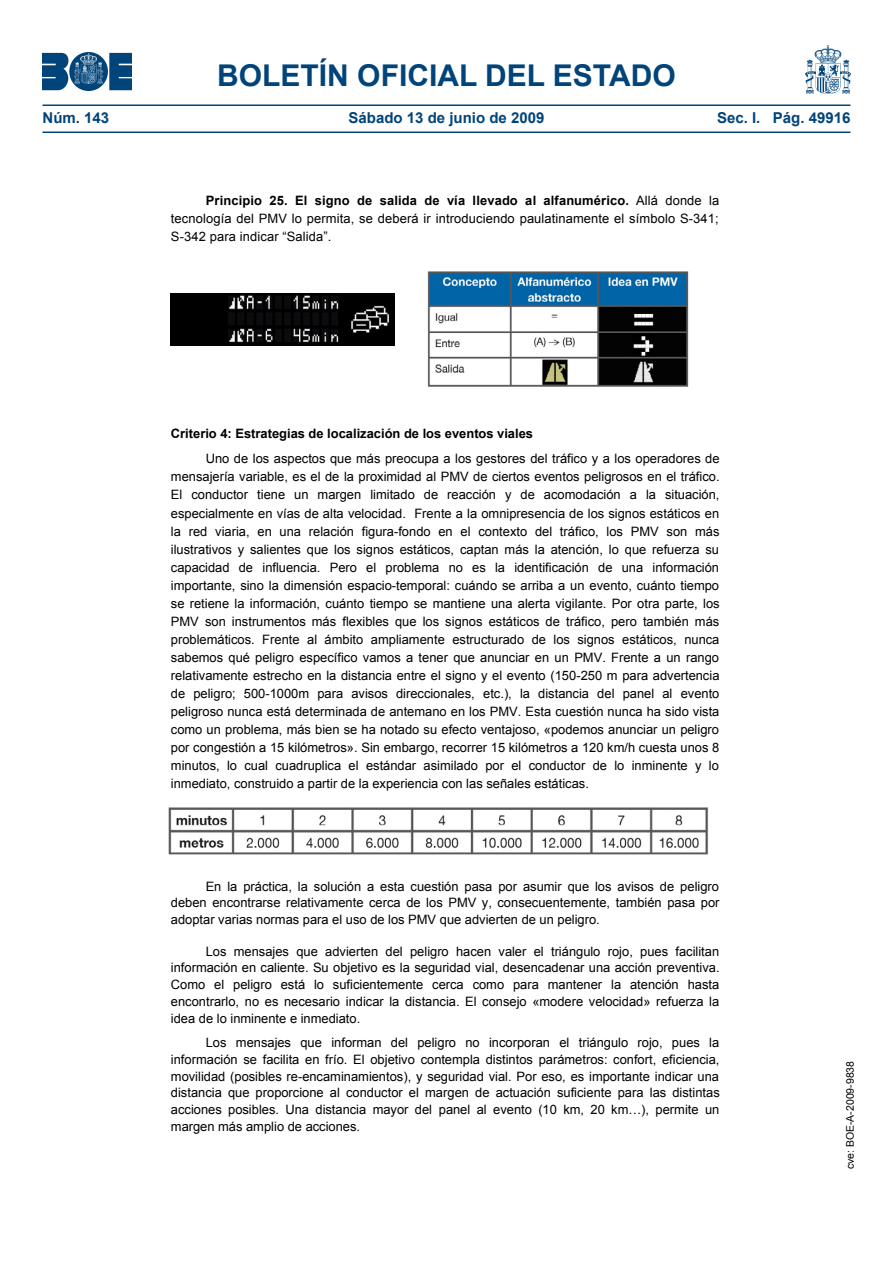
<style>
.page{position:relative;width:893px;height:1263px;background:#fff}
.page>*{position:absolute;margin:0;border:0;box-sizing:border-box;transform-origin:0 0}
.t1{font:700 30px "Arial";color:#00447a}
.t2{font:700 15px "Arial";color:#00447a}
.t3{font:12.9px/18px "Arial";color:#000;text-align:justify}
.t4{font:10.5px "Arial";color:#000}
.s1{font-weight:700}
</style>
<div class="page">
<img style="left:43px;top:53px;width:89px;height:37px">
<img style="left:805px;top:46px;width:45px;height:47px">
<hr style="left:43px;top:104px;width:807px;height:2px;background:#00447a">
<hr style="left:43px;top:132px;width:807px;height:1px;background:#00447a">
<img style="left:168px;top:807px;width:541px;height:48px">
<img style="left:171px;top:293px;width:224px;height:53px">
<img style="left:427px;top:271px;width:262px;height:116px">
<h1 class="t1" style="left:217px;top:55px;width:460px">BOLETÍN OFICIAL DEL ESTADO</h1>
<p class="t2" style="left:43px;top:108px;width:68px">Núm. 143</p>
<p class="t2" style="left:349px;top:108px;width:197px">Sábado 13 de junio de 2009</p>
<p class="t2" style="left:717px;top:108px;width:135px">Sec. I. Pág. 49916</p>
<p class="t3" style="left:171px;top:192px;width:550px;text-indent:35px"><span class="s1">Principio 25. El signo de salida de vía llevado al alfanumérico.</span> Allá donde la tecnología del PMV lo permita, se deberá ir introduciendo paulatinamente el símbolo S-341; S-342 para indicar “Salida”.</p>
<p class="t3" style="left:206px;top:420px;width:515px;line-height:25.8px;text-indent:-35px"><span class="s1">Criterio 4: Estrategias de localización de los eventos viales<br></span>Uno de los aspectos que más preocupa a los gestores del tráfico y a los operadores de</p>
<p class="t3" style="left:171px;top:468px;width:550px">mensajería variable, es el de la proximidad al PMV de ciertos eventos peligrosos en el tráfico.<br>El conductor tiene un margen limitado de reacción y de acomodación a la situación, especialmente en vías de alta velocidad. Frente a la omnipresencia de los signos estáticos en la red viaria, en una relación figura-fondo en el contexto del tráfico, los PMV son más ilustrativos y salientes que los signos estáticos, captan más la atención, lo que refuerza su capacidad de influencia. Pero el problema no es la identificación de una información importante, sino la dimensión espacio-temporal: cuándo se arriba a un evento, cuánto tiempo se retiene la información, cuánto tiempo se mantiene una alerta vigilante. Por otra parte, los PMV son instrumentos más flexibles que los signos estáticos de tráfico, pero también más problemáticos. Frente al ámbito ampliamente estructurado de los signos estáticos, nunca sabemos qué peligro específico vamos a tener que anunciar en un PMV. Frente a un rango relativamente estrecho en la distancia entre el signo y el evento (150-250 m para advertencia de peligro; 500-1000m para avisos direccionales, etc.), la distancia del panel al evento peligroso nunca está determinada de antemano en los PMV. Esta cuestión nunca ha sido vista como un problema, más bien se ha notado su efecto ventajoso, «podemos anunciar un peligro por congestión a 15 kilómetros». Sin embargo, recorrer 15 kilómetros a 120 km/h cuesta unos 8 minutos, lo cual cuadruplica el estándar asimilado por el conductor de lo inminente y lo inmediato, construido a partir de la experiencia con las señales estáticas.</p>
<p class="t3" style="left:171px;top:878px;width:550px;line-height:16.8px;text-indent:35px">En la práctica, la solución a esta cuestión pasa por asumir que los avisos de peligro deben encontrarse relativamente cerca de los PMV y, consecuentemente, también pasa por adoptar varias normas para el uso de los PMV que advierten de un peligro.</p>
<p class="t3" style="left:171px;top:943px;width:550px;line-height:16.8px;text-indent:35px">Los mensajes que advierten del peligro hacen valer el triángulo rojo, pues facilitan información en caliente. Su objetivo es la seguridad vial, desencadenar una acción preventiva.<br>Como el peligro está lo suficientemente cerca como para mantener la atención hasta encontrarlo, no es necesario indicar la distancia. El consejo «modere velocidad» refuerza la idea de lo inminente e inmediato.</p>
<p class="t3" style="left:171px;top:1034px;width:550px;line-height:16.8px;text-indent:35px">Los mensajes que informan del peligro no incorporan el triángulo rojo, pues la información se facilita en frío. El objetivo contempla distintos parámetros: confort, eficiencia, movilidad (posibles re-encaminamientos), y seguridad vial. Por eso, es importante indicar una distancia que proporcione al conductor el margen de actuación suficiente para las distintas acciones posibles. Una distancia mayor del panel al evento (10 km, 20 km…), permite un margen más amplio de acciones.</p>
<p class="t4" style="left:843px;top:1169px;width:110px;rotate:-90deg">cve: BOE-A-2009-9838</p>
</div>
